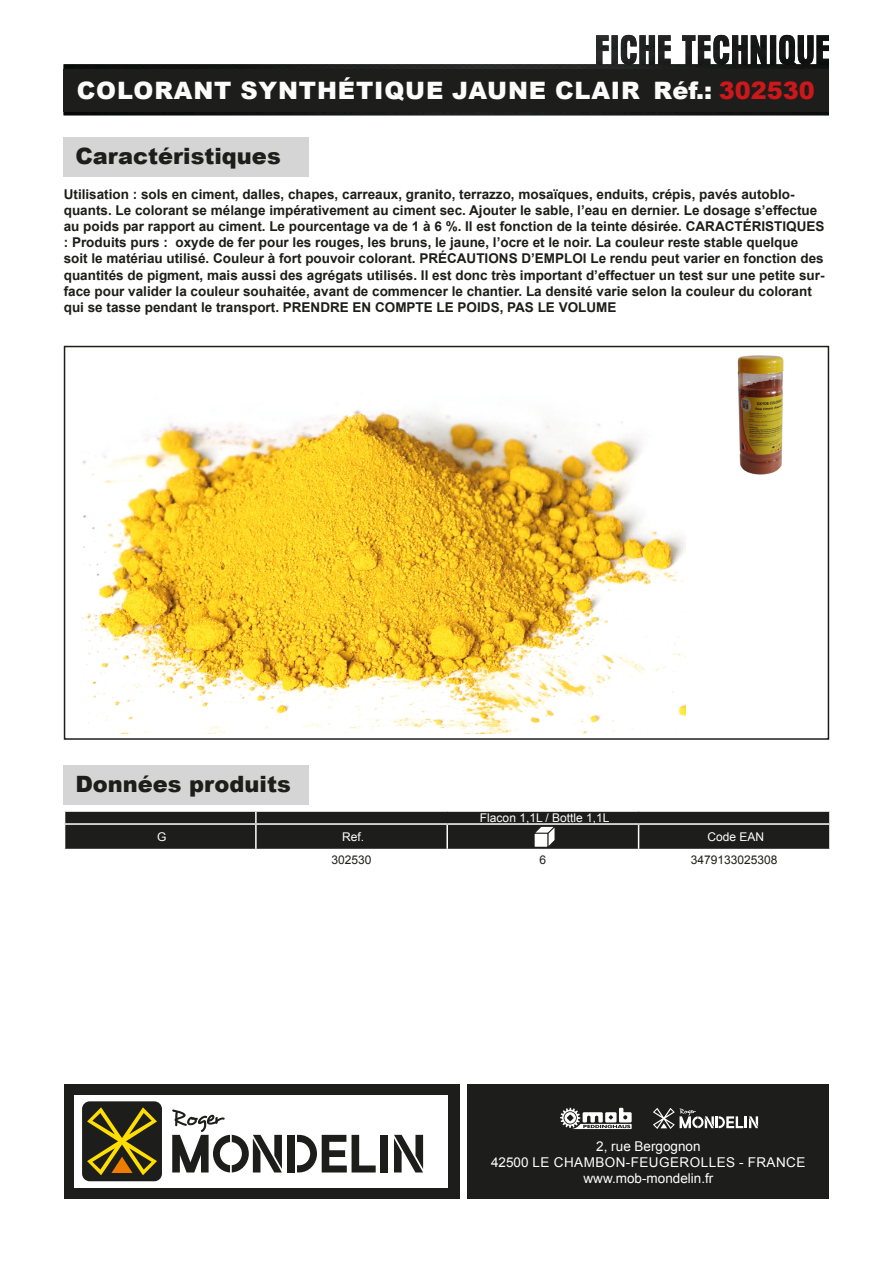
<style>
.page{position:relative;width:893px;height:1263px;background:#fff}
.page>*{position:absolute;margin:0;border:0;box-sizing:border-box;transform-origin:0 0}
.t1{font:900 24px "Arial";letter-spacing:.035em;color:#fcfcfc}
.t2{font:900 22.5px "Arial";color:#1d1d1b}
.t3{font:700 13.5px/16.2px "Arial";color:#1d1d1b}
.t4{font:13.5px/16.4px "Arial";color:#fff;text-align:center}
.t5{font:12px "Arial";color:#fff}
.t6{font:12px "Arial";color:#1d1d1b}
.s1{color:#cd171a}
</style>
<div class="page">
<img style="left:64px;top:35px;width:765px;height:80px">
<div style="left:64px;top:1084px;width:395px;height:115px;background:#1d1d1b"></div>
<div style="left:468px;top:1084px;width:361px;height:115px;background:#1d1d1b"></div>
<svg style="left:560px;top:1108px;width:72px;height:21px"></svg>
<svg style="left:653px;top:1108px;width:105px;height:21px"></svg>
<div style="left:64px;top:69px;width:765px;height:43px;background:#1d1d1b"></div>
<div style="left:64px;top:137px;width:245px;height:40px;background:#d5d5d5"></div>
<div style="left:64px;top:346px;width:765px;height:394px;border:2px solid #1d1d1b"></div>
<div style="left:64px;top:765px;width:245px;height:39px;background:#d5d5d5"></div>
<svg style="left:64px;top:811px;width:766px;height:39px;background:#353533"></svg>
<img style="left:82px;top:410px;width:603px;height:323px">
<img style="left:737px;top:355px;width:47px;height:120px">
<div style="left:75px;top:1095px;width:373px;height:93px;background:#fff"></div>
<div style="left:82px;top:1101px;width:80px;height:80px;background:#1d1d1b;border-radius:8px"></div>
<svg style="left:87px;top:1107px;width:70px;height:68px"></svg>
<div style="left:288px;top:1135px;width:7px;height:37px;background:#1d1d1b"></div>
<div style="left:380px;top:1135px;width:8px;height:37px;background:#1d1d1b"></div>
<svg style="left:172px;top:1109px;width:110px;height:63px"></svg>
<svg style="left:394px;top:1135px;width:29px;height:37px"></svg>
<svg style="left:297px;top:1135px;width:79px;height:37px"></svg>
<h1 class="t1" style="left:77px;top:73px;width:740px">COLORANT SYNTHÉTIQUE JAUNE CLAIR Réf.: <span class="s1">302530</span></h1>
<h2 class="t2" style="left:75px;top:140px;width:207px">Caractéristiques</h2>
<p class="t3" style="left:64px;top:186px;width:762px">Utilisation : sols en ciment, dalles, chapes, carreaux, granito, terrazzo, mosaïques, enduits, crépis, pavés autoblo&shy;quants. Le colorant se mélange impérativement au ciment sec. Ajouter le sable, l’eau en dernier. Le dosage s’effectue au poids par rapport au ciment. Le pourcentage va de 1 à 6 %. Il est fonction de la teinte désirée. CARACTÉRISTIQUES : Produits purs : oxyde de fer pour les rouges, les bruns, le jaune, l’ocre et le noir. La couleur reste stable quelque soit le matériau utilisé. Couleur à fort pouvoir colorant. PRÉCAUTIONS D’EMPLOI Le rendu peut varier en fonction des quantités de pigment, mais aussi des agrégats utilisés. Il est donc très important d’effectuer un test sur une petite sur&shy;face pour valider la couleur souhaitée, avant de commencer le chantier. La densité varie selon la couleur du colorant qui se tasse pendant le transport. PRENDRE EN COMPTE LE POIDS, PAS LE VOLUME</p>
<h2 class="t2" style="left:75px;top:767px;width:217px">Données produits</h2>
<p class="t5" style="left:480px;top:809px;width:131px">Flacon 1,1L / Bottle 1,1L</p>
<p class="t5" style="left:157px;top:829px;width:11px">G</p>
<p class="t5" style="left:342px;top:829px;width:24px">Ref.</p>
<p class="t5" style="left:708px;top:829px;width:58px">Code EAN</p>
<p class="t6" style="left:332px;top:852px;width:42px">302530</p>
<p class="t6" style="left:540px;top:852px;width:8px">6</p>
<p class="t6" style="left:691px;top:852px;width:88px">3479133025308</p>
<p class="t4" style="left:491px;top:1137px;width:316px">2, rue Bergognon<br>42500 LE CHAMBON-FEUGEROLLES - FRANCE www.mob-mondelin.fr</p>
</div>
